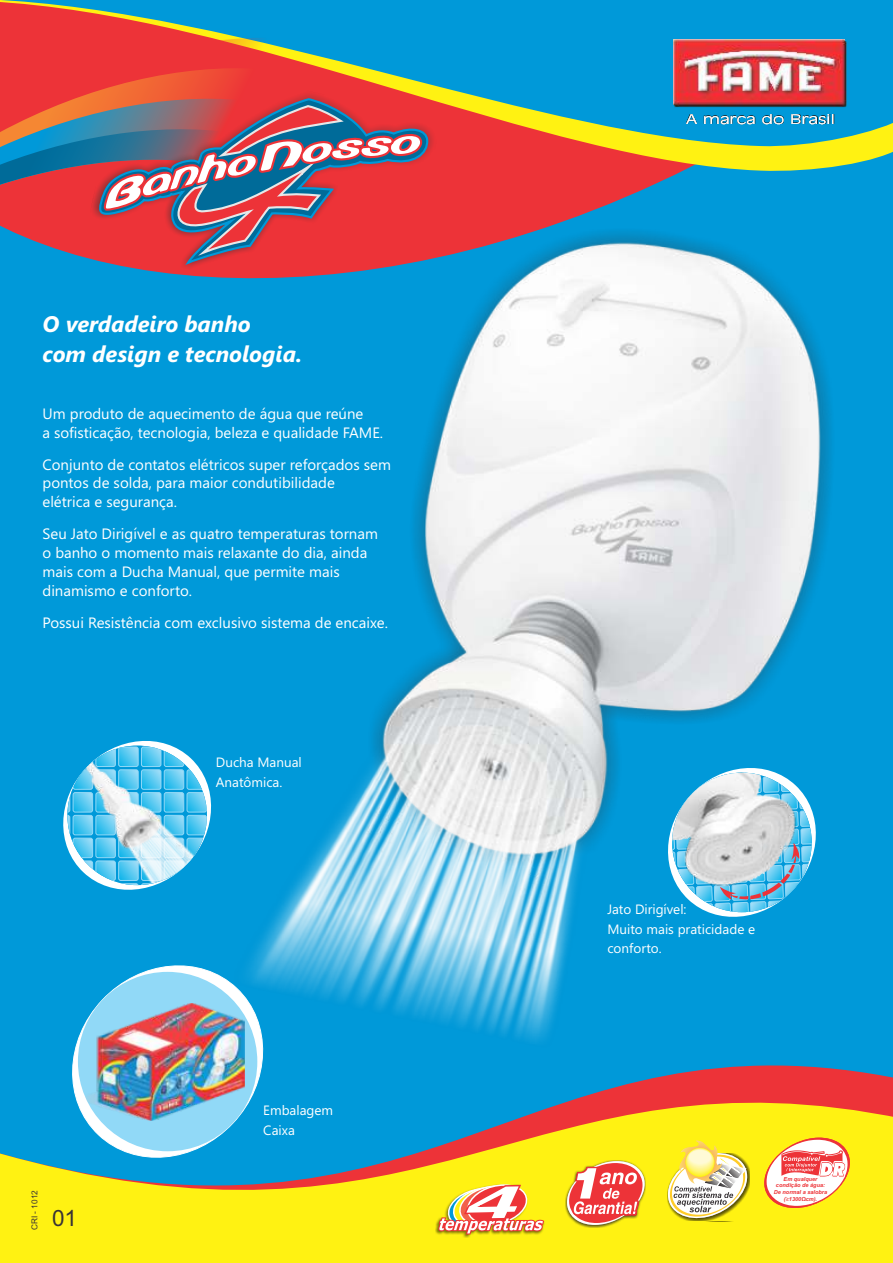
<style>
.page{position:relative;width:893px;height:1263px;background:#0099d9}
.page>*{position:absolute;margin:0;border:0;box-sizing:border-box;transform-origin:0 0}
.t1{font:italic 700 22.5px/30px "Segoe UI";color:#fff}
.t2{font:22.5px "Arial";color:#383336}
.t3{font:15px/18.9px "Segoe UI";color:#fff}
.t4{font:13.5px/19.4px "Segoe UI";color:#fff}
.t5{font:8.25px "Arial";color:#383336}
.t6{font:italic 700 5.55px/6.3px "Arial";color:#ed3338;text-align:center}
.s1{font-family:"Arial Unicode MS";font-weight:400;font-style:normal}
</style>
<div class="page">
<svg style="left:494px;top:173px;width:184px;height:49px;fill:#ed3338"></svg>
<svg style="left:494px;top:148px;width:399px;height:25px;background:#d4953d"></svg>
<svg style="left:0;top:0;width:893px;height:148px"></svg>
<img style="left:686px;top:114px;width:148px;height:11px">
<img style="left:670px;top:36px;width:177px;height:71px">
<svg style="left:686px;top:114px;width:147px;height:10px"></svg>
<svg style="left:0;top:1069px;width:893px;height:194px;fill:#fff212"></svg>
<svg style="left:0;top:7px;width:494px;height:215px"></svg>
<svg style="left:0;top:36px;width:479px;height:186px;fill:#ed3338"></svg>
<svg style="left:0;top:67px;width:456px;height:155px;background:#dd4341"></svg>
<svg style="left:0;top:99px;width:82px;height:158px;fill:#ed3338"></svg>
<img style="left:82px;top:52px;width:358px;height:222px">
<svg style="left:96px;top:97px;width:332px;height:171px;background:#c54b4d"></svg>
<svg style="left:101px;top:103px;width:323px;height:159px;background:#a56171"></svg>
<img style="left:168px;top:222px;width:668px;height:847px">
<svg style="left:62px;top:954px;width:211px;height:215px"></svg>
<div style="left:78px;top:972px;width:179px;height:179px;background:#91d9f7;border-radius:50%"></div>
<img style="left:78px;top:1003px;width:166px;height:117px">
<svg style="left:63px;top:732px;width:156px;height:167px"></svg>
<div style="left:141px;top:746px;width:20px;height:21px;border:1px solid #91d9f7;border-radius:2px"></div>
<div style="left:73px;top:746px;width:20px;height:21px;border:1px solid #91d9f7;border-radius:2px"></div>
<img style="left:67px;top:748px;width:140px;height:134px">
<svg style="left:764px;top:1135px;width:86px;height:76px;background:#face8b"></svg>
<div style="left:667px;top:1153px;width:83px;height:68px;background:#383336;opacity:.54"></div>
<svg style="left:668px;top:1140px;width:79px;height:82px;background:#e4d97d"></svg>
<img style="left:565px;top:1160px;width:81px;height:67px">
<svg style="left:567px;top:1158px;width:78px;height:85px;background:#f2a751"></svg>
<img style="left:436px;top:1185px;width:108px;height:52px">
<svg style="left:438px;top:1183px;width:106px;height:51px;background:#f0b868"></svg>
<svg style="left:660px;top:759px;width:164px;height:167px"></svg>
<img style="left:672px;top:773px;width:139px;height:127px">
<h1 class="t1" style="left:43px;top:311px;width:261px">O verdadeiro banho<br>com design e tecnologia.</h1>
<p class="t3" style="left:43px;top:405px;width:342px">Um produto de aquecimento de água que reúne<br>a sofisticação, tecnologia, beleza e qualidade FAME.</p>
<p class="t3" style="left:43px;top:456px;width:350px">Conjunto de contatos elétricos super reforçados sem pontos de solda, para maior condutibilidade<br>elétrica e segurança.</p>
<p class="t3" style="left:43px;top:526px;width:337px">Seu Jato Dirigível e as quatro temperaturas tornam o banho o momento mais relaxante do dia, ainda mais com a Ducha Manual, que permite mais dinamismo e conforto.</p>
<p class="t3" style="left:43px;top:615px;width:347px">Possui Resistência com exclusivo sistema de encaixe.</p>
<p class="t4" style="left:216px;top:754px;width:87px">Ducha Manual<br>Anatômica.</p>
<p class="t5" style="left:31px;top:1230px;width:41px;rotate:-90deg">CRI - 1012</p>
<h1 class="t2" style="left:52px;top:1210px;width:27px">01</h1>
<p class="t4" style="left:263px;top:1102px;width:71px">Embalagem<br>Caixa</p>
<p class="t4" style="left:607px;top:901px;width:149px">Jato Dirigível:<br>Muito mais praticidade e conforto.</p>
<p class="t6" style="left:774px;top:1176px;width:55px">Em qualquer condição de água:<br>De normal a salobra</p>
<p class="t6" style="left:784px;top:1196px;width:35px">(<span class="s1">≥</span>1300Ωcm).</p>
</div>
